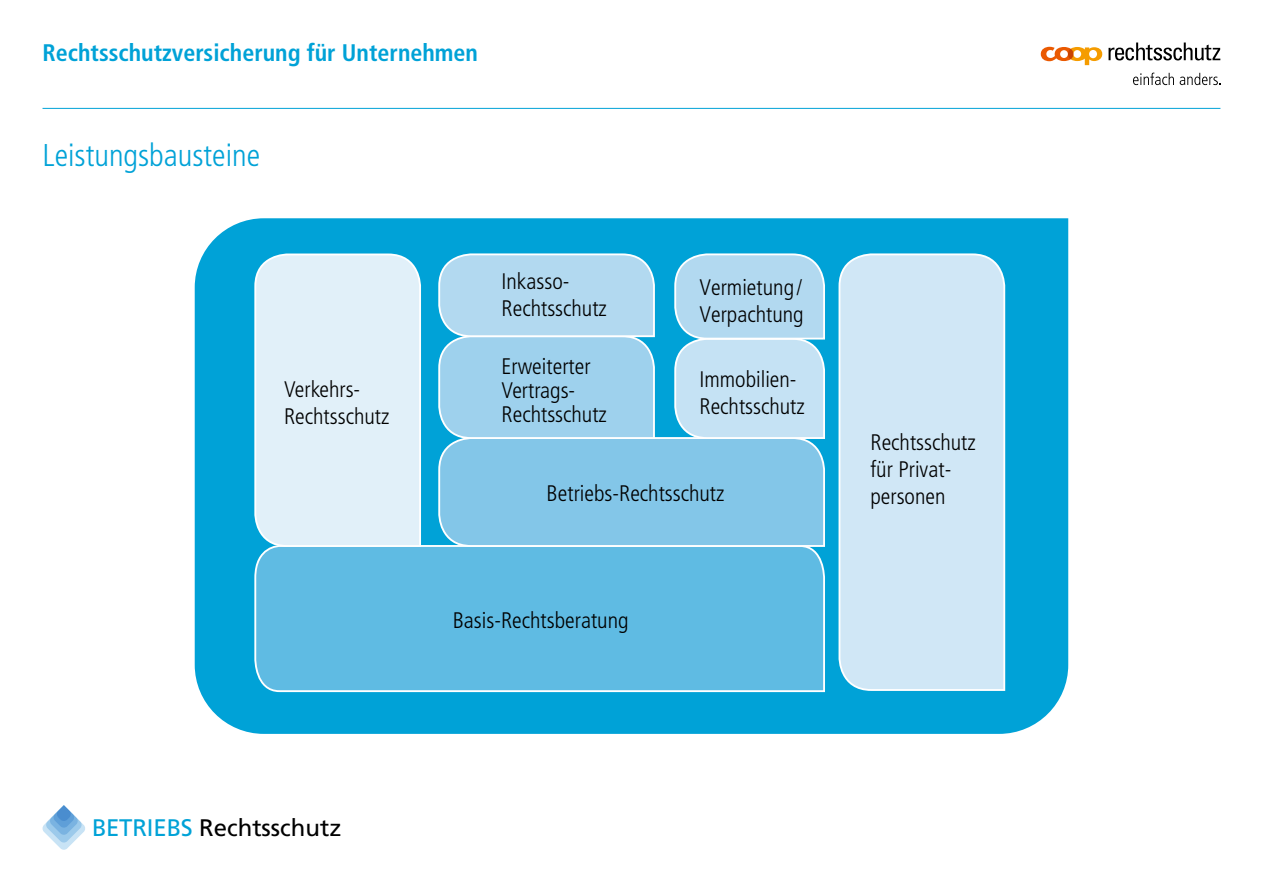
<style>
.page{position:relative;width:1263px;height:893px;background:#fff}
.page>*{position:absolute;margin:0;border:0;box-sizing:border-box;transform-origin:0 0}
.t1{font:300 condensed 31.5px "Frutiger LT Std";color:#00a2d7}
.t2{font:700 condensed 24px "Frutiger LT Std";color:#00a2d7}
.t3{font:24px "Frutiger LT Std";color:#000}
.t4{font:300 condensed 22.5px/27px "Frutiger LT Std";color:#000}
.s1{color:#00a2d7}
</style>
<div class="page">
<div style="left:195px;top:218px;width:873px;height:516px;background:#00a2d7"></div>
<svg style="left:1041px;top:47px;width:61px;height:18px"></svg>
<div style="left:1068px;top:49px;width:5px;height:10px;background:#c94301;border-radius:50%"></div>
<svg style="left:1108px;top:43px;width:112px;height:17px"></svg>
<svg style="left:1133px;top:73px;width:41px;height:12px"></svg>
<svg style="left:1180px;top:73px;width:40px;height:12px"></svg>
<hr style="left:43px;top:108px;width:1177px;height:1px;background:#00a2d7">
<svg style="left:43px;top:805px;width:42px;height:45px"></svg>
<div style="left:254px;top:544px;width:572px;height:149px;background:#5fbbe3"></div>
<div style="left:838px;top:253px;width:167px;height:439px;background:#d0e7f6"></div>
<svg style="left:437px;top:253px;width:389px;height:295px;background:#97cfec"></svg>
<svg style="left:254px;top:253px;width:168px;height:295px;background:#d8edf7"></svg>
<p class="t2" style="left:43px;top:38px;width:437px">Rechtsschutzversicherung für Unternehmen</p>
<h1 class="t1" style="left:43px;top:137px;width:219px">Leistungsbausteine</h1>
<p class="t4" style="left:284px;top:376px;width:107px">Verkehrs-<br>Rechtsschutz</p>
<p class="t4" style="left:501px;top:268px;width:107px">Inkasso-<br>Rechtsschutz</p>
<p class="t4" style="left:501px;top:354px;width:107px;line-height:24px">Erweiterter<br>Vertrags-<br>Rechtsschutz</p>
<p class="t4" style="left:699px;top:274px;width:106px">Vermietung/<br>Verpachtung</p>
<p class="t4" style="left:699px;top:366px;width:107px">Immobilien-<br>Rechtsschutz</p>
<p class="t4" style="left:547px;top:480px;width:179px">Betriebs-Rechtsschutz</p>
<p class="t4" style="left:453px;top:607px;width:177px">Basis-Rechtsberatung</p>
<p class="t4" style="left:870px;top:429px;width:107px">Rechtsschutz für Privat&shy;personen</p>
<p class="t3" style="left:92px;top:814px;width:251px"><span class="s1">BETRIEBS</span> Rechtsschutz</p>
</div>
